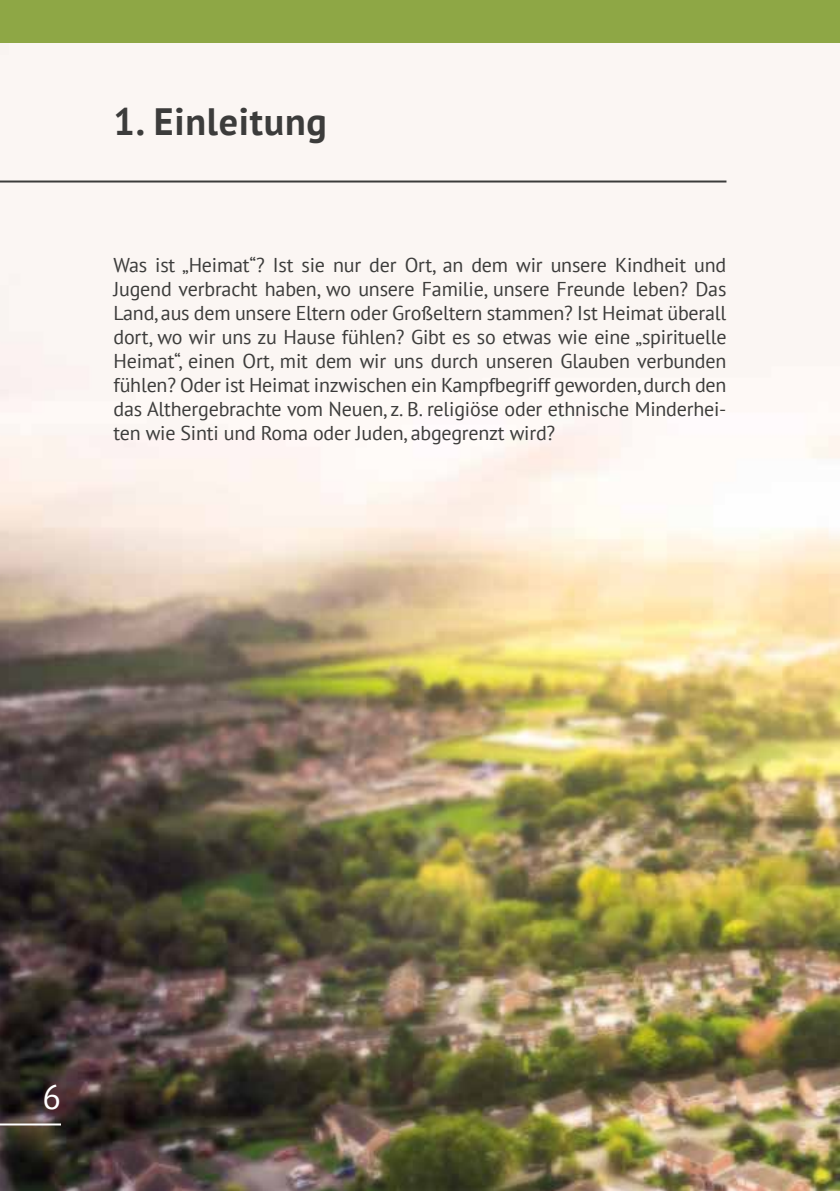
<style>
.page{position:relative;width:840px;height:1191px;background:#fff}
.page>*{position:absolute;margin:0;border:0;box-sizing:border-box;transform-origin:0 0}
.t1{font:700 38px "PT Sans";letter-spacing:.02em;color:#3c3c3b}
.t2{font:34px "PT Sans";color:#fff}
.t3{font:20px/24px "PT Sans";letter-spacing:-.01em;color:#3c3c3b;text-align:justify}
</style>
<div class="page">
<img style="left:0;top:43px;width:839px;height:1148px">
<hr style="left:0;top:1123px;width:61px;height:2px;background:#fff">
<hr style="left:0;top:180px;width:726px;height:2px;background:#3c3c3b">
<div style="left:0;top:0;width:839px;height:43px;background:#8ea745"></div>
<h1 class="t1" style="left:113px;top:96px;width:215px">1. Einleitung</h1>
<p class="t3" style="left:113px;top:252px;width:614px">Was ist „Heimat“? Ist sie nur der Ort, an dem wir unsere Kindheit und Jugend verbracht haben, wo unsere Familie, unsere Freunde leben? Das Land, aus dem unsere Eltern oder Großeltern stammen? Ist Heimat überall dort, wo wir uns zu Hause fühlen? Gibt es so etwas wie eine „spirituelle Heimat“, einen Ort, mit dem wir uns durch unseren Glauben verbunden fühlen? Oder ist Heimat inzwischen ein Kampfbegriff geworden, durch den das Althergebrachte vom Neuen, z. B. religiöse oder ethnische Minderhei&shy;ten wie Sinti und Roma oder Juden, abgegrenzt wird?</p>
<h2 class="t2" style="left:42px;top:1075px;width:20px">6</h2>
</div>
